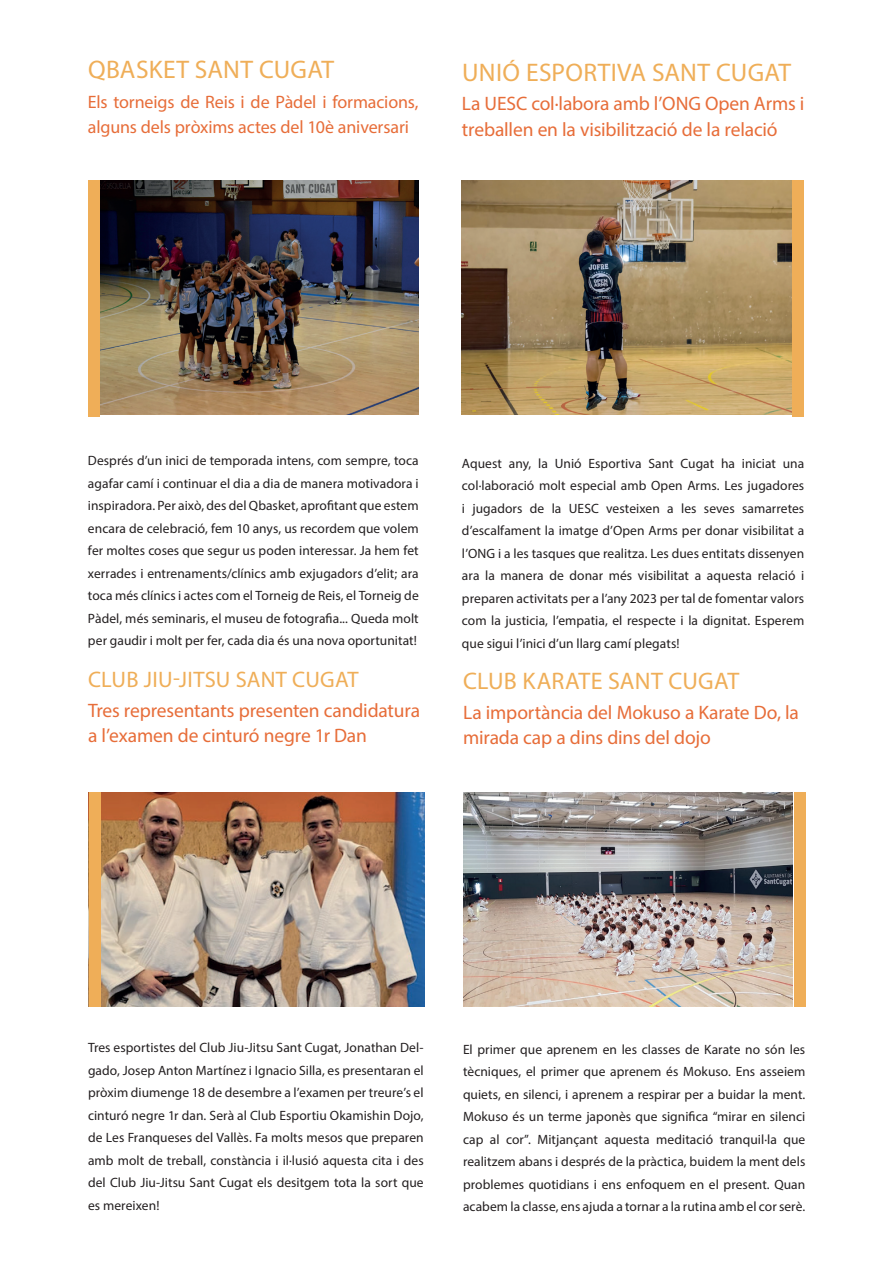
<style>
.page{position:relative;width:893px;height:1263px;background:#fff}
.page>*{position:absolute;margin:0;border:0;box-sizing:border-box;transform-origin:0 0}
.t1{font:25.5px "Myriad Pro";letter-spacing:.01em;color:#efae58}
.t2{font:24px "Myriad Pro";letter-spacing:.005em;color:#efae58}
.t3{font:22.5px "Myriad Pro";letter-spacing:.01em;color:#efae58}
.t4{font:19.5px/25.5px "Myriad Pro";letter-spacing:-.01em;color:#e76d39}
.t5{font:18px/25.5px "Myriad Pro";letter-spacing:-.005em;color:#e76d39}
.t6{font:13.5px/22.5px "Myriad Pro";letter-spacing:.005em;color:#231f20;text-align:justify}
</style>
<div class="page">
<img style="left:100px;top:180px;width:319px;height:234px">
<img style="left:462px;top:180px;width:331px;height:234px">
<div style="left:793px;top:180px;width:11px;height:237px;background:#efae58"></div>
<img style="left:88px;top:792px;width:336px;height:215px">
<img style="left:463px;top:792px;width:330px;height:214px">
<div style="left:794px;top:792px;width:11px;height:214px;background:#efae58"></div>
<div style="left:88px;top:180px;width:12px;height:237px;background:#efae58"></div>
<div style="left:90px;top:792px;width:11px;height:214px;background:#efae58"></div>
<h1 class="t1" style="left:88px;top:54px;width:247px">QBASKET SANT CUGAT</h1>
<h3 class="t5" style="left:88px;top:89px;width:332px">Els torneigs de Reis i de Pàdel i formacions, alguns dels pròxims actes del 10è aniversari</h3>
<h1 class="t1" style="left:462px;top:56px;width:331px">UNIÓ ESPORTIVA SANT CUGAT</h1>
<h3 class="t4" style="left:462px;top:91px;width:344px">La UESC col·labora amb l’ONG Open Arms i treballen en la visibilització de la relació</h3>
<p class="t6" style="left:88px;top:449px;width:332px">Després d’un inici de temporada intens, com sempre, toca agafar camí i continuar el dia a dia de manera motivadora i inspiradora. Per això, des del Qbasket, aprofitant que estem encara de celebració, fem 10 anys, us recordem que volem fer moltes coses que segur us poden interessar. Ja hem fet xerrades i entrenaments/clínics amb exjugadors d’elit; ara toca més clínics i actes com el Torneig de Reis, el Torneig de Pàdel, més seminaris, el museu de fotografia... Queda molt per gaudir i molt per fer, cada dia és una nova oportunitat!</p>
<h3 class="t3" style="left:88px;top:666px;width:272px">CLUB JIU-JITSU SANT CUGAT</h3>
<h3 class="t4" style="left:88px;top:697px;width:334px">Tres representants presenten candidatura a l’examen de cinturó negre 1r Dan</h3>
<p class="t6" style="left:462px;top:452px;width:344px">Aquest any, la Unió Esportiva Sant Cugat ha iniciat una col·laboració molt especial amb Open Arms. Les jugadores i jugadors de la UESC vesteixen a les seves samarretes d’escalfament la imatge d’Open Arms per donar visibilitat a l’ONG i a les tasques que realitza. Les dues entitats dissenyen ara la manera de donar més visibilitat a aquesta relació i preparen activitats per a l’any 2023 per tal de fomentar valors com la justicia, l’empatia, el respecte i la dignitat. Esperem que sigui l’inici d’un llarg camí plegats!</p>
<h2 class="t2" style="left:463px;top:666px;width:278px">CLUB KARATE SANT CUGAT</h2>
<h3 class="t4" style="left:463px;top:699px;width:337px">La importància del Mokuso a Karate Do, la mirada cap a dins dins del dojo</h3>
<p class="t6" style="left:88px;top:1036px;width:337px">Tres esportistes del Club Jiu-Jitsu Sant Cugat, Jonathan Del&shy;gado, Josep Anton Martínez i Ignacio Silla, es presentaran el pròxim diumenge 18 de desembre a l’examen per treure’s el cinturó negre 1r dan. Serà al Club Esportiu Okamishin Dojo, de Les Franqueses del Vallès. Fa molts mesos que preparen amb molt de treball, constància i il·lusió aquesta cita i des del Club Jiu-Jitsu Sant Cugat els desitgem tota la sort que es mereixen!</p>
<p class="t6" style="left:463px;top:1038px;width:344px">El primer que aprenem en les classes de Karate no són les tècniques, el primer que aprenem és Mokuso. Ens asseiem quiets, en silenci, i aprenem a respirar per a buidar la ment.<br>Mokuso és un terme japonès que significa “mirar en silenci cap al cor”. Mitjançant aquesta meditació tranquil·la que realitzem abans i després de la pràctica, buidem la ment dels problemes quotidians i ens enfoquem en el present. Quan acabem la classe, ens ajuda a tornar a la rutina amb el cor serè.</p>
</div>
